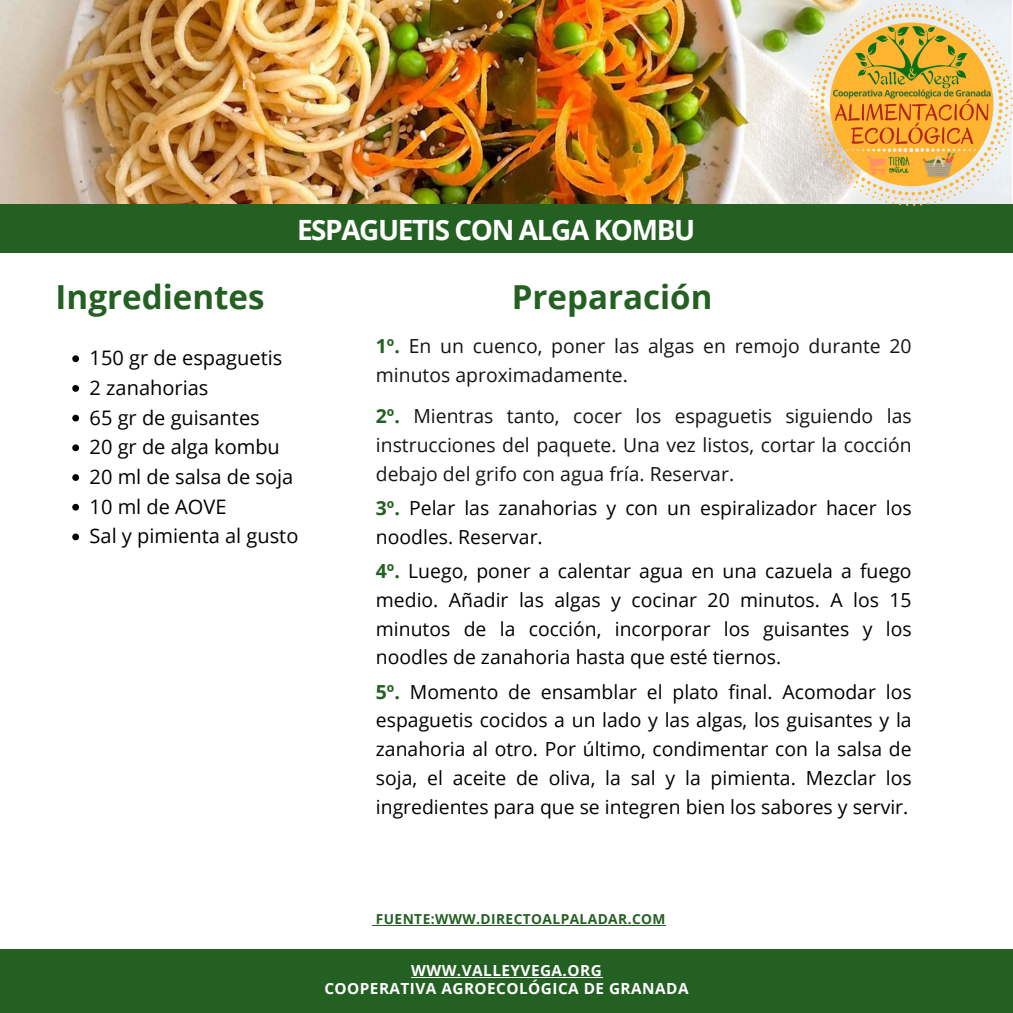
<style>
.page{position:relative;width:1013px;height:1013px;background:#fff}
.page>*{position:absolute;margin:0;border:0;box-sizing:border-box;transform-origin:0 0}
.t1{font:700 33.12px "Open Sans";color:#236022}
.t2{font:700 27.88px "Open Sans";letter-spacing:-.05em;color:#fff}
.t3{font:20px "Open Sans";color:#000}
.t4{font:19.38px/28.8px "Open Sans";color:#000;text-align:justify}
.t5{font:19.38px/28.8px "Open Sans";color:#141414}
.t6{font:700 15.38px/17.8px "Open Sans";letter-spacing:.03em;color:#fff;text-align:center}
.t7{font:700 13.75px "Open Sans";letter-spacing:.03em;color:#236022}
.s1{font-weight:700;color:#236022}
</style>
<div class="page">
<img style="left:0;top:0;width:1011px;height:205px">
<div style="left:0;top:205px;width:1012px;height:48px;background:#236022"></div>
<img style="left:810px;top:4px;width:202px;height:201px">
<div style="left:0;top:949px;width:1012px;height:63px;background:#236022"></div>
<svg style="left:72px;top:355px;width:7px;height:7px"></svg>
<svg style="left:72px;top:385px;width:7px;height:7px"></svg>
<svg style="left:72px;top:415px;width:7px;height:6px"></svg>
<svg style="left:72px;top:444px;width:7px;height:7px"></svg>
<svg style="left:72px;top:474px;width:7px;height:7px"></svg>
<svg style="left:72px;top:504px;width:7px;height:6px"></svg>
<svg style="left:72px;top:533px;width:7px;height:7px"></svg>
<hr style="left:411px;top:977px;width:191px;height:1px;background:#fff">
<hr style="left:376px;top:924px;width:290px;height:1px;background:#236022">
<p class="t2" style="left:297px;top:211px;width:399px">ESPAGUETIS CON ALGA KOMBU</p>
<h3 class="t1" style="left:56px;top:273px;width:210px">Ingredientes</h3>
<h3 class="t1" style="left:512px;top:274px;width:202px">Preparación</h3>
<h3 class="t3" style="left:90px;top:344px;width:194px">150 gr de espaguetis</h3>
<h3 class="t3" style="left:90px;top:373px;width:120px">2 zanahorias</h3>
<p class="t3" style="left:90px;top:403px;width:172px">65 gr de guisantes</p>
<p class="t3" style="left:90px;top:433px;width:192px">20 gr de alga kombu</p>
<p class="t3" style="left:90px;top:462px;width:205px">20 ml de salsa de soja</p>
<p class="t3" style="left:90px;top:492px;width:138px">10 ml de AOVE</p>
<p class="t3" style="left:90px;top:522px;width:210px">Sal y pimienta al gusto</p>
<p class="t5" style="left:376px;top:331px;width:537px"><span class="s1">1º.</span> En un cuenco, poner las algas en remojo durante 20 minutos aproximadamente.</p>
<h2 class="t5" style="left:376px;top:401px;width:537px;text-align:justify"><span class="s1">2º.</span> Mientras tanto, cocer los espaguetis siguiendo las instrucciones del paquete. Una vez listos, cortar la cocción debajo del grifo con agua fría. Reservar.</h2>
<p class="t4" style="left:376px;top:493px;width:537px"><span class="s1">3º.</span> Pelar las zanahorias y con un espiralizador hacer los noodles. Reservar.</p>
<h1 class="t4" style="left:376px;top:556px;width:537px"><span class="s1">4º.</span> Luego, poner a calentar agua en una cazuela a fuego medio. Añadir las algas y cocinar 20 minutos. A los 15 minutos de la cocción, incorporar los guisantes y los noodles de zanahoria hasta que esté tiernos.</h1>
<h1 class="t4" style="left:376px;top:676px;width:537px"><span class="s1">5º.</span> Momento de ensamblar el plato final. Acomodar los espaguetis cocidos a un lado y las algas, los guisantes y la zanahoria al otro. Por último, condimentar con la salsa de soja, el aceite de oliva, la sal y la pimienta. Mezclar los ingredientes para que se integren bien los sabores y servir.</h1>
<p class="t7" style="left:376px;top:909px;width:291px">FUENTE:WWW.DIRECTOALPALADAR.COM</p>
<p class="t6" style="left:324px;top:961px;width:366px">WWW.VALLEYVEGA.ORG<br>COOPERATIVA AGROECOLÓGICA DE GRANADA</p>
</div>
